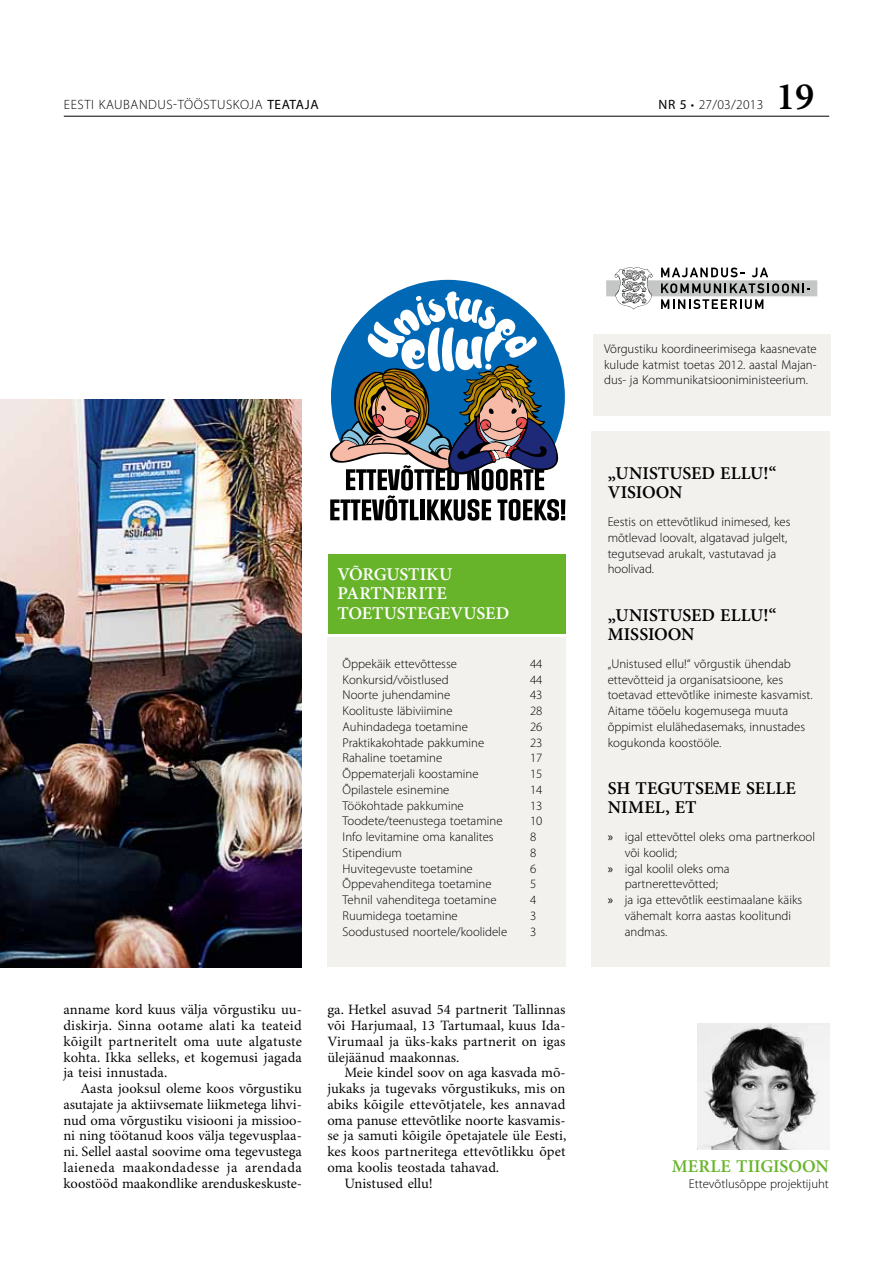
<style>
.page{position:relative;width:893px;height:1263px;background:#fff}
.page>*{position:absolute;margin:0;border:0;box-sizing:border-box;transform-origin:0 0}
.t1{font:600 39px "Minion Pro";color:#000}
.t2{font:600 18px/19.5px "Minion Pro";letter-spacing:.01em;color:#000}
.t3{font:600 18px/19.5px "Minion Pro";color:#fff}
.t4{font:600 18px "Minion Pro";color:#67b42a}
.t5{font:14.25px/15.8px "Minion Pro";letter-spacing:.005em;color:#000;text-align:justify}
.t6{font:300 13.5px "Myriad Pro";letter-spacing:.04em;color:#000}
.t7{font:300 12.75px/15.8px "Myriad Pro";color:#000}
.s1{font-weight:400}
</style>
<div class="page">
<img style="left:0;top:400px;width:302px;height:567px">
<img style="left:697px;top:1023px;width:132px;height:126px">
<svg style="left:329px;top:280px;width:236px;height:241px"></svg>
<div style="left:591px;top:432px;width:239px;height:535px;background:#f3f1ee"></div>
<div style="left:328px;top:554px;width:238px;height:79px;background:#67b42a"></div>
<div style="left:327px;top:638px;width:239px;height:329px;background:#f3f1ee"></div>
<div style="left:593px;top:323px;width:237px;height:93px;background:#f3f1ee"></div>
<div style="left:581px;top:243px;width:261px;height:91px;background:#fff"></div>
<svg style="left:606px;top:267px;width:211px;height:42px"></svg>
<hr style="left:64px;top:116px;width:765px;height:1px;background:#000">
<p class="t6" style="left:64px;top:96px;width:256px">eesti kauban dus-tööstuskoja <span class="s1">TEATAJA</span></p>
<p class="t6" style="left:659px;top:96px;width:106px"><span class="s1">NR 5</span> • 27/03/2013</p>
<h1 class="t1" style="left:776px;top:70px;width:40px">19</h1>
<h2 class="t3" style="left:337px;top:564px;width:173px">VÕRGUSTIKU<br>PARTNERITE<br>TOETUSTEGEVUSED</h2>
<p class="t7" style="left:343px;top:656px;width:116px">Õppekäik ettevõttesse</p>
<p class="t7" style="left:530px;top:656px;width:14px">44</p>
<p class="t7" style="left:343px;top:671px;width:108px">Konkursid/võistlused</p>
<p class="t7" style="left:530px;top:671px;width:14px">44</p>
<p class="t7" style="left:343px;top:687px;width:109px">Noorte juhendamine</p>
<p class="t7" style="left:530px;top:687px;width:14px">43</p>
<p class="t7" style="left:343px;top:703px;width:111px">Koolituste läbiviimine</p>
<p class="t7" style="left:530px;top:703px;width:14px">28</p>
<p class="t7" style="left:343px;top:719px;width:127px">Auhindadega toetamine</p>
<p class="t7" style="left:530px;top:719px;width:14px">26</p>
<p class="t7" style="left:343px;top:734px;width:143px">Praktikakohtade pakkumine</p>
<p class="t7" style="left:530px;top:734px;width:14px">23</p>
<p class="t7" style="left:343px;top:750px;width:101px">Rahaline toetamine</p>
<p class="t7" style="left:530px;top:750px;width:14px">17</p>
<p class="t7" style="left:343px;top:766px;width:138px">Õppematerjali koostamine</p>
<p class="t7" style="left:530px;top:766px;width:14px">15</p>
<p class="t7" style="left:343px;top:782px;width:108px">Õpilastele esinemine</p>
<p class="t7" style="left:530px;top:782px;width:14px">14</p>
<p class="t7" style="left:343px;top:797px;width:123px">Töökohtade pakkumine</p>
<p class="t7" style="left:530px;top:797px;width:14px">13</p>
<p class="t7" style="left:343px;top:813px;width:161px">Toodete/teenustega toetamine</p>
<p class="t7" style="left:530px;top:813px;width:14px">10</p>
<p class="t7" style="left:343px;top:829px;width:153px">I nfo levitamine oma kanalites</p>
<p class="t7" style="left:530px;top:829px;width:8px">8</p>
<p class="t7" style="left:343px;top:845px;width:61px">Stipendium</p>
<p class="t7" style="left:530px;top:845px;width:8px">8</p>
<p class="t7" style="left:343px;top:860px;width:132px">Huvitegevuste toetamine</p>
<p class="t7" style="left:530px;top:860px;width:8px">6</p>
<p class="t7" style="left:343px;top:876px;width:150px">Õppevahenditega toetamine</p>
<p class="t7" style="left:530px;top:876px;width:8px">5</p>
<p class="t7" style="left:343px;top:892px;width:156px">Tehnil vahenditega toetamine</p>
<p class="t7" style="left:530px;top:892px;width:8px">4</p>
<p class="t7" style="left:343px;top:907px;width:117px">Ruumidega toetamine</p>
<p class="t7" style="left:530px;top:907px;width:8px">3</p>
<p class="t7" style="left:343px;top:923px;width:166px">Soodustused noortele/koolidele</p>
<p class="t7" style="left:530px;top:923px;width:8px">3</p>
<p class="t5" style="left:63px;top:1002px;width:240px">anname kord kuus välja võrgustiku uu&shy;diskirja. Sinna ootame alati ka teateid kõigilt partneritelt oma uute algatuste kohta. Ikka selleks, et kogemusi jagada ja teisi innustada.</p>
<p class="t5" style="left:63px;top:1081px;width:240px;text-indent:17px">Aasta jooksul oleme koos võrgustiku asutajate ja aktiivsemate liikmetega lihvi&shy;nud oma võrgustiku visiooni ja missioo&shy;ni ning töötanud koos välja tegevusplaa&shy;ni. Sellel aastal soovime oma tegevustega laieneda maakondadesse ja arendada koostööd maakondlike arenduskeskuste-</p>
<p class="t5" style="left:327px;top:1002px;width:240px">ga. Hetkel asuvad 54 partnerit Tallinnas või Harjumaal, 13 Tartumaal, kuus Ida-Virumaal ja üks-kaks partnerit on igas ülejäänud maakonnas.</p>
<p class="t5" style="left:344px;top:1065px;width:223px">Meie kindel soov on aga kasvada mõ-</p>
<p class="t5" style="left:327px;top:1081px;width:240px">jukaks ja tugevaks võrgustikuks, mis on</p>
<p class="t5" style="left:327px;top:1097px;width:239px">abiks kõigile ettevõtjatele, kes annavad</p>
<p class="t5" style="left:327px;top:1112px;width:240px">oma panuse ettevõtlike noorte kasvamis-</p>
<p class="t5" style="left:327px;top:1128px;width:240px">se ja samuti kõigile õpetajatele üle Eesti,</p>
<p class="t5" style="left:327px;top:1144px;width:240px">kes koos partneritega ettevõtlikku õpet</p>
<p class="t5" style="left:327px;top:1160px;width:173px">oma koolis teostada tahavad.</p>
<p class="t5" style="left:344px;top:1175px;width:90px">Unistused ellu!</p>
<p class="t7" style="left:604px;top:341px;width:214px;text-align:justify">Võrgustiku koordineerimisega kaasnevate kulude katmist toetas 2012. aastal Majan&shy;dus- ja Kommunikatsiooniministeerium.</p>
<h2 class="t2" style="left:608px;top:463px;width:170px">„UNISTUSED ELLU!“<br>VISIOON</h2>
<p class="t7" style="left:608px;top:514px;width:184px">Eestis on ettevõtlikud inimesed, kes mõtlevad loovalt, algatavad julgelt, tegutsevad arukalt, vastutavad ja hoolivad.</p>
<h2 class="t2" style="left:608px;top:605px;width:170px">„UNISTUSED ELLU!“<br>MISSIOON</h2>
<p class="t7" style="left:608px;top:656px;width:207px">„U nistused ellu!“ võrgustik ühendab ettevõtteid ja organisatsioone, kes toetavad ettevõtlike inimeste kasvamist.<br>Aitame tööelu kogemusega muuta õppimist elulähedasemaks, innustades kogukonda koostööle.</p>
<h2 class="t2" style="left:608px;top:778px;width:190px">SH TEGUTSEME SELLE<br>NIMEL, ET</h2>
<p class="t7" style="left:608px;top:829px;width:209px"><span class="s1">»</span> igal ettevõttel oleks oma partnerkool</p>
<p class="t7" style="left:625px;top:845px;width:54px">või koolid;</p>
<p class="t7" style="left:608px;top:860px;width:124px"><span class="s1">»</span> igal koolil oleks oma</p>
<p class="t7" style="left:625px;top:876px;width:95px">partnerettevõtted;</p>
<p class="t7" style="left:608px;top:892px;width:196px"><span class="s1">»</span> ja iga ettevõtlik eestimaalane käiks</p>
<p class="t7" style="left:625px;top:908px;width:168px">vähemalt korra aastas koolitundi</p>
<p class="t7" style="left:625px;top:923px;width:44px">andmas.</p>
<h2 class="t4" style="left:672px;top:1154px;width:159px">MERLE TIIGISOON</h2>
<p class="t7" style="left:689px;top:1175px;width:141px">Ettevõtlusõppe projektijuht</p>
</div>
